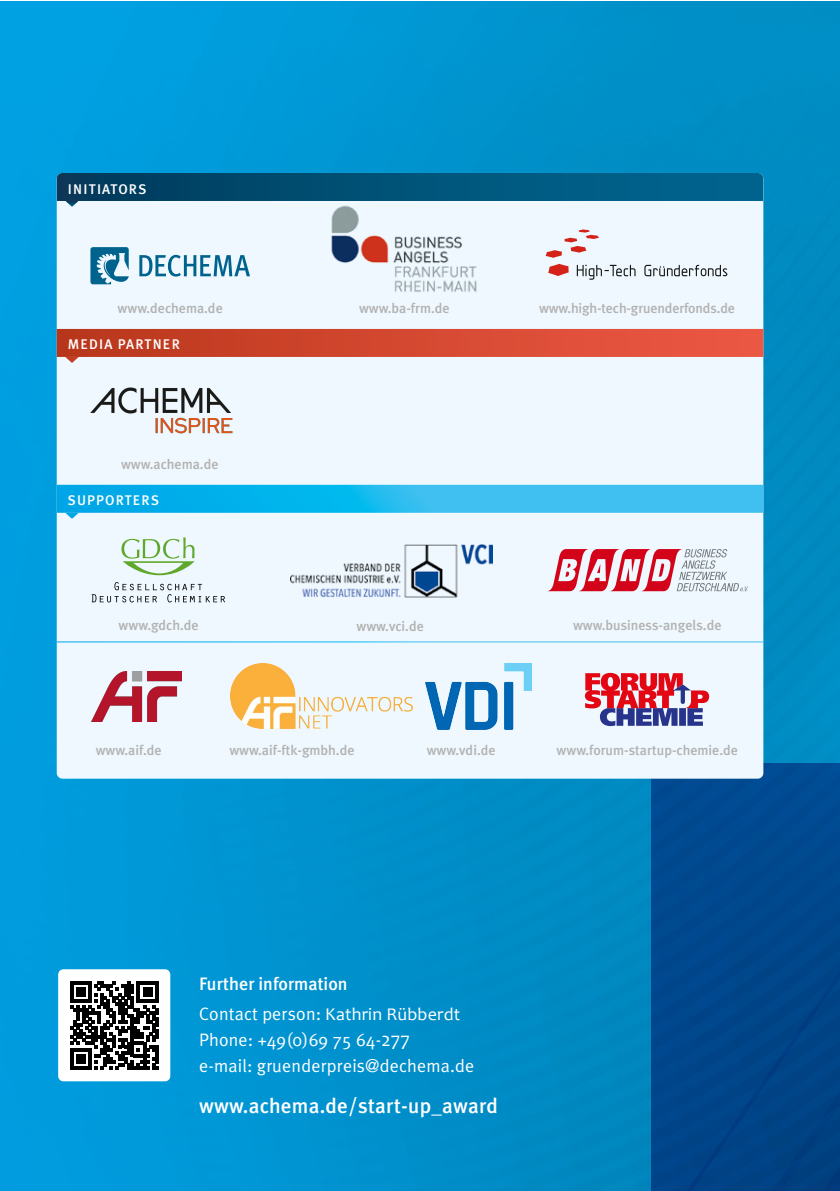
<style>
.page{position:relative;width:840px;height:1191px;background:#fff}
.page>*{position:absolute;margin:0;border:0;box-sizing:border-box;transform-origin:0 0}
.t1{font:500 21px "Meta Plus";letter-spacing:.01em;color:#fff}
.t2{font:18px/26.2px "Meta Plus Normal";letter-spacing:.01em;color:#fff}
.t3{font:18px "Candara";letter-spacing:.01em;color:#fff}
.t4{font:500 18px "Meta Plus";color:#fff}
.t5{font:500 14px "Meta Plus";color:#b3b2b2}
.t6{font:500 14px "Meta Plus";letter-spacing:.08em;color:#fff}
.s1{font-family:"Meta Plus Normal"}
.s2{font-family:"Candara";font-size:20px}
</style>
<div class="page">
<img style="left:0;top:1px;width:839px;height:1190px">
<div style="left:651px;top:763px;width:188px;height:428px;background:#004a92"></div>
<div style="left:666px;top:818px;width:173px;height:62px;background:#004a90"></div>
<div style="left:656px;top:880px;width:60px;height:311px;background:#00468c"></div>
<svg style="left:716px;top:867px;width:123px;height:324px"></svg>
<div style="left:58px;top:969px;width:112px;height:112px;background:#fff;border-radius:5px"></div>
<svg style="left:70px;top:981px;width:88px;height:88px"></svg>
<div style="left:57px;top:173px;width:706px;height:605px;background:#eef8fe;border-radius:6px"></div>
<div style="left:57px;top:173px;width:706px;height:28px;background:linear-gradient(to right,#023b5b,#006893)"></div>
<div style="left:57px;top:329px;width:706px;height:28px;background:linear-gradient(to right,#b9371b,#ee5945)"></div>
<svg style="left:57px;top:485px;width:706px;height:28px"></svg>
<hr style="left:57px;top:641px;width:706px;height:1px;background:#fff">
<svg style="left:644px;top:265px;width:83px;height:11px"></svg>
<svg style="left:545px;top:229px;width:90px;height:51px"></svg>
<svg style="left:90px;top:247px;width:39px;height:37px"></svg>
<svg style="left:139px;top:255px;width:111px;height:21px"></svg>
<img style="left:323px;top:198px;width:161px;height:94px">
<svg style="left:65px;top:357px;width:14px;height:6px"></svg>
<svg style="left:65px;top:513px;width:14px;height:6px"></svg>
<svg style="left:65px;top:201px;width:14px;height:6px"></svg>
<img style="left:290px;top:544px;width:202px;height:53px">
<svg style="left:548px;top:549px;width:199px;height:42px"></svg>
<svg style="left:92px;top:582px;width:133px;height:20px"></svg>
<svg style="left:121px;top:537px;width:73px;height:38px"></svg>
<svg style="left:585px;top:673px;width:123px;height:53px"></svg>
<img style="left:90px;top:388px;width:143px;height:45px">
<img style="left:231px;top:664px;width:181px;height:65px">
<img style="left:91px;top:672px;width:91px;height:50px">
<img style="left:425px;top:663px;width:106px;height:66px">
<p class="t6" style="left:68px;top:181px;width:80px">INITIATORS</p>
<p class="t5" style="left:118px;top:300px;width:107px">www.dechema.de</p>
<p class="t5" style="left:359px;top:300px;width:92px">www.ba-frm.de</p>
<p class="t5" style="left:539px;top:300px;width:197px">www.high-tech-gruenderfonds.de</p>
<p class="t6" style="left:68px;top:336px;width:114px">MEDIA PARTNER</p>
<p class="t5" style="left:121px;top:455px;width:99px">www.achema.de</p>
<p class="t6" style="left:68px;top:492px;width:93px">SUPPORTERS</p>
<p class="t5" style="left:118px;top:617px;width:82px">www.gdch.de</p>
<p class="t5" style="left:356px;top:618px;width:69px">www.vci.de</p>
<p class="t5" style="left:572px;top:617px;width:150px">www.business-angels.de</p>
<p class="t5" style="left:96px;top:742px;width:67px">www.aif.de</p>
<p class="t5" style="left:229px;top:742px;width:126px">www.aif-ftk-gmbh.de</p>
<p class="t5" style="left:426px;top:742px;width:70px">www.vdi.de</p>
<p class="t5" style="left:556px;top:742px;width:183px">www.forum-startup-chemie.de</p>
<p class="t4" style="left:199px;top:973px;width:150px">Further information</p>
<p class="t3" style="left:199px;top:1003px;width:262px"><span class="s1">Contact person:</span> Kathrin Rübberdt</p>
<p class="t2" style="left:199px;top:1026px;width:276px">Phone: +49(0)69 75 64-<span class="s2">277<br></span>e-mail: gruenderpreis@dechema.de</p>
<h1 class="t1" style="left:199px;top:1093px;width:300px">www.achema.de/start-up_award</h1>
</div>
